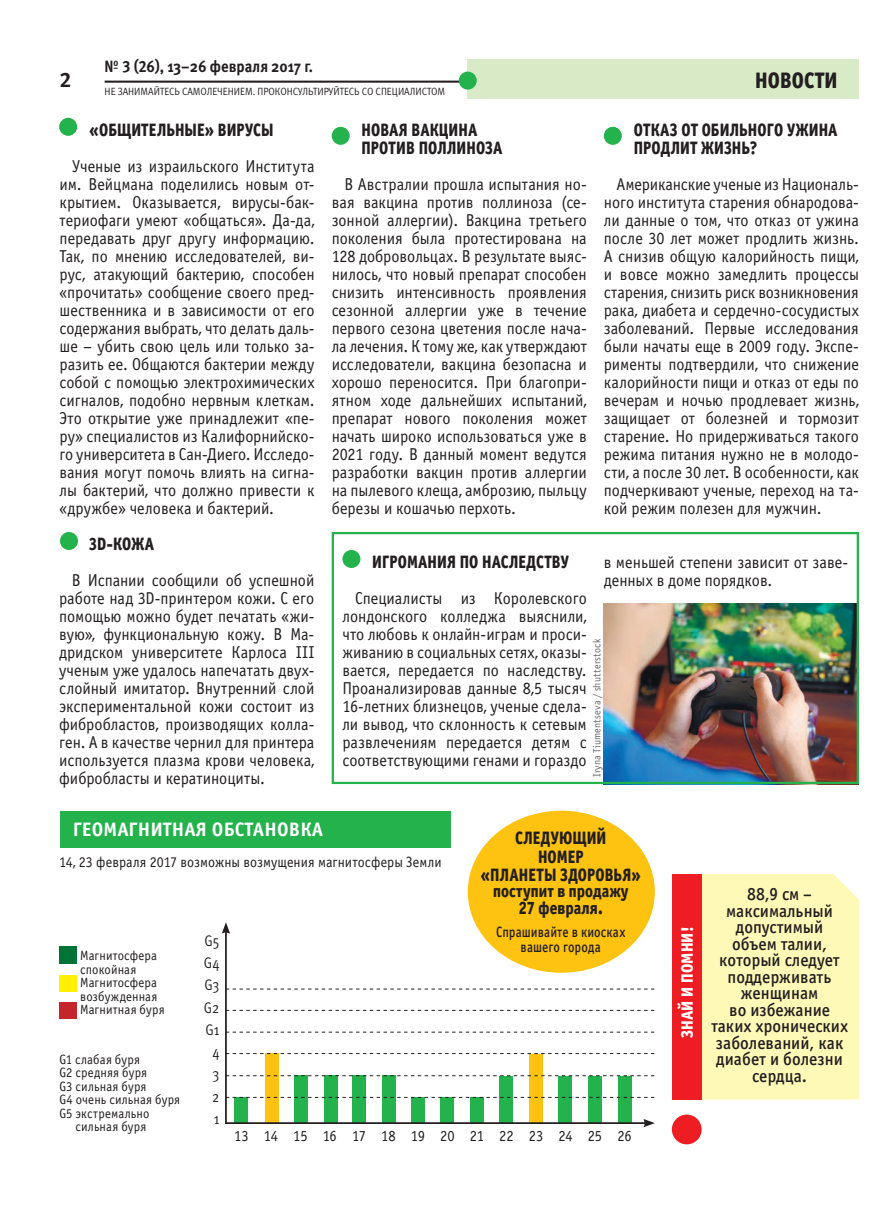
<style>
.page{position:relative;width:893px;height:1208px;background:#fff}
.page>*{position:absolute;margin:0;border:0;box-sizing:border-box;transform-origin:0 0}
.t1{font:800 22.5px "Afina Sans Pro";letter-spacing:.01em;color:#231f20;scale:.9 1}
.t2{font:700 21px "Meta Pro";color:#231f20}
.t3{font:700 19.5px "Afina Sans Pro";letter-spacing:.01em;color:#fff}
.t4{font:800 18px/17.2px "Afina Sans Pro";letter-spacing:.005em;color:#231f20;scale:.85 1}
.t5{font:18px/16.5px "Afina Sans Pro Extra";color:#231f20;text-align:center;scale:.95 1}
.t6{font:17.25px/18px "Afina Sans Pro";color:#231f20;text-align:justify;scale:.94 1}
.t7{font:800 16.5px "Afina Sans Pro";letter-spacing:.01em;color:#fff;scale:.95 1}
.t8{font:700 16.35px "Meta Pro";color:#231f20;scale:.9 1}
.t9{font:15.45px "Afina Sans Pro";letter-spacing:-.015em;color:#231f20;scale:.94 1}
.t10{font:15.45px/22.4px "Meta Pro";color:#231f20;text-align:right;scale:.85 1}
.t11{font:15px/15px "Afina Sans Pro Extra";letter-spacing:.01em;color:#231f20;text-align:center;scale:.85 1}
.t12{font:14.85px "Afina Sans Pro";color:#231f20;scale:.94 1}
.t13{font:13.5px/13.5px "Afina Sans Pro";letter-spacing:.01em;color:#231f20;scale:.94 1}
.t14{font:10.5px "Meta Pro";color:#231f20;scale:.9 1}
.t15{font:10.5px "Afina Sans Pro";letter-spacing:.02em;color:#656568;scale:.94 1}
</style>
<div class="page">
<div style="left:468px;top:60px;width:391px;height:39px;background:#d9eac7"></div>
<hr style="left:105px;top:81px;width:363px;height:2px;background:#231f20">
<div style="left:459px;top:72px;width:18px;height:18px;background:#23b24b;border-radius:50%"></div>
<img style="left:604px;top:604px;width:252px;height:177px">
<div style="left:332px;top:532px;width:527px;height:252px;border:2px solid #23b24b"></div>
<div style="left:604px;top:127px;width:18px;height:18px;background:#23b24b;border-radius:50%"></div>
<div style="left:618px;top:1076px;width:14px;height:47px;background:#23b24b"></div>
<div style="left:588px;top:1076px;width:14px;height:47px;background:#23b24b"></div>
<div style="left:499px;top:1076px;width:14px;height:47px;background:#23b24b"></div>
<div style="left:529px;top:1054px;width:14px;height:69px;background:#fec210"></div>
<div style="left:558px;top:1076px;width:14px;height:47px;background:#23b24b"></div>
<div style="left:470px;top:1097px;width:13px;height:26px;background:#23b24b"></div>
<div style="left:440px;top:1097px;width:14px;height:26px;background:#23b24b"></div>
<div style="left:60px;top:811px;width:391px;height:36px;background:#23b24b"></div>
<div style="left:59px;top:946px;width:18px;height:17px;background:#007337"></div>
<div style="left:59px;top:975px;width:18px;height:17px;background:#fff101"></div>
<div style="left:59px;top:1002px;width:18px;height:17px;background:#c3262c"></div>
<div style="left:235px;top:1097px;width:13px;height:26px;background:#23b24b"></div>
<div style="left:265px;top:1053px;width:14px;height:70px;background:#fec210"></div>
<div style="left:294px;top:1075px;width:14px;height:48px;background:#23b24b"></div>
<div style="left:324px;top:1075px;width:14px;height:48px;background:#23b24b"></div>
<div style="left:353px;top:1075px;width:13px;height:48px;background:#23b24b"></div>
<div style="left:382px;top:1075px;width:14px;height:48px;background:#23b24b"></div>
<div style="left:411px;top:1097px;width:14px;height:26px;background:#23b24b"></div>
<hr style="left:225px;top:930px;width:2px;height:194px;background:#231f20">
<svg style="left:222px;top:922px;width:8px;height:11px"></svg>
<hr style="left:225px;top:1122px;width:421px;height:2px;background:#231f20">
<svg style="left:643px;top:1119px;width:12px;height:8px"></svg>
<svg style="left:227px;top:1010px;width:427px;height:1px"></svg>
<svg style="left:226px;top:1031px;width:428px;height:1px"></svg>
<svg style="left:227px;top:1053px;width:427px;height:1px"></svg>
<svg style="left:227px;top:1097px;width:427px;height:1px"></svg>
<svg style="left:227px;top:1075px;width:427px;height:1px"></svg>
<svg style="left:226px;top:988px;width:428px;height:1px"></svg>
<div style="left:468px;top:810px;width:187px;height:162px;background:#fec210;border-radius:50%"></div>
<div style="left:332px;top:127px;width:18px;height:18px;background:#23b24b;border-radius:50%"></div>
<div style="left:59px;top:118px;width:18px;height:18px;background:#23b24b;border-radius:50%"></div>
<div style="left:342px;top:550px;width:18px;height:18px;background:#23b24b;border-radius:50%"></div>
<div style="left:60px;top:532px;width:18px;height:18px;background:#23b24b;border-radius:50%"></div>
<div style="left:702px;top:874px;width:157px;height:225px;background:#fff9b8"></div>
<div style="left:672px;top:874px;width:30px;height:225px;background:#ee1d23"></div>
<div style="left:672px;top:1114px;width:30px;height:30px;background:#ee1d23;border-radius:50%"></div>
<p class="t2" style="left:60px;top:67px;width:13px">2</p>
<p class="t8" style="left:105px;top:56px;width:233px">№ 3 (26), 13–26 февраля 2017 г.</p>
<p class="t14" style="left:105px;top:85px;width:380px">НЕ ЗАНИМАЙТЕСЬ САМОЛЕЧЕНИЕМ. ПРОКОНСУЛЬТИРУЙТЕСЬ СО СПЕЦИАЛИСТОМ</p>
<p class="t4" style="left:89px;top:121px;width:218px">«ОБЩИТЕЛЬНЫЕ» ВИРУСЫ</p>
<p class="t6" style="left:60px;top:158px;width:273px;text-indent:13px">Ученые из израильского Института им. Вейцмана поделились новым от&shy;крытием. Оказывается, вирусы-бак&shy;териофаги умеют «общаться». Да-да, передавать друг другу информацию.<br>Так, по мнению исследователей, ви&shy;рус, атакующий бактерию, способен «прочитать» сообщение своего пред&shy;шественника и в зависимости от его содержания выбрать, что делать даль&shy;ше – убить свою цель или только за&shy;разить ее. Общаются бактерии между собой с помощью электрохимических сигналов, подобно нервным клеткам.<br>Это открытие уже принадлежит «пе&shy;ру» специалистов из Калифорнийско&shy;го университета в Сан-Диего. Исследо&shy;вания могут помочь влиять на сигна&shy;лы бактерий, что должно привести к «дружбе» человека и бактерий.</p>
<p class="t4" style="left:361px;top:121px;width:167px;line-height:18px">НОВАЯ ВАКЦИНА<br>ПРОТИВ ПОЛЛИНОЗА</p>
<p class="t6" style="left:332px;top:176px;width:273px;text-indent:13px">В Австралии прошла испытания но&shy;вая вакцина против поллиноза (се&shy;зонной аллергии). Вакцина третьего поколения была протестирована на 128 добровольцах. В результате выяс&shy;нилось, что новый препарат способен снизить интенсивность проявления сезонной аллергии уже в течение первого сезона цветения после нача&shy;ла лечения. К тому же, как утверждают исследователи, вакцина безопасна и хорошо переносится. При благопри&shy;ятном ходе дальнейших испытаний, препарат нового поколения может начать широко использоваться уже в 2021 году. В данный момент ведутся разработки вакцин против аллергии на пылевого клеща, амброзию, пыльцу березы и кошачью перхоть.</p>
<h1 class="t1" style="left:755px;top:68px;width:93px">НОВОСТИ</h1>
<p class="t4" style="left:634px;top:121px;width:241px;line-height:18px">ОТКАЗ ОТ ОБИЛЬНОГО УЖИНА<br>ПРОДЛИТ ЖИЗНЬ?</p>
<p class="t6" style="left:604px;top:176px;width:273px;text-indent:13px">Американские ученые из Националь&shy;ного института старения обнародова&shy;ли данные о том, что отказ от ужина после 30 лет может продлить жизнь.<br>А снизив общую калорийность пищи, и вовсе можно замедлить процессы старения, снизить риск возникновения рака, диабета и сердечно-сосудистых заболеваний. Первые исследования были начаты еще в 2009 году. Экспе&shy;рименты подтвердили, что снижение калорийности пищи и отказ от еды по вечерам и ночью продлевает жизнь, защищает от болезней и тормозит старение. Но придерживаться такого режима питания нужно не в молодо&shy;сти, а после 30 лет. В особенности, как подчеркивают ученые, переход на та&shy;кой режим полезен для мужчин.</p>
<p class="t4" style="left:89px;top:535px;width:78px">3D-КОЖА</p>
<p class="t6" style="left:59px;top:572px;width:273px;text-indent:13px">В Испании сообщили об успешной работе над 3D-принтером кожи. С его помощью можно будет печатать «жи&shy;вую», функциональную кожу. В Ма&shy;дридском университете Карлоса III ученым уже удалось напечатать двух&shy;слойный имитатор. Внутренний слой экспериментальной кожи состоит из фибробластов, производящих колла&shy;ген. А в качестве чернил для принтера используется плазма крови человека, фибробласты и кератиноциты.</p>
<p class="t4" style="left:372px;top:553px;width:233px">ИГРОМАНИЯ ПО НАСЛЕДСТВУ</p>
<p class="t6" style="left:342px;top:590px;width:262px;text-indent:13px">Специалисты из Королевского лондонского колледжа выяснили, что любовь к онлайн-играм и проси&shy;живанию в социальных сетях, оказы&shy;вается, передается по наследству.<br>Проанализировав данные 8,5 тысяч 16-летних близнецов, ученые сдела&shy;ли вывод, что склонность к сетевым развлечениям передается детям с соответствующими генами и гораздо</p>
<p class="t6" style="left:604px;top:555px;width:261px">в меньшей степени зависит от заве&shy;денных в доме порядков.</p>
<p class="t15" style="left:593px;top:777px;width:149px;rotate:-90deg">Iryna Tiumentseva / shutterstock</p>
<p class="t3" style="left:73px;top:818px;width:252px">ГЕОМАГНИТНАЯ ОБСТАНОВКА</p>
<p class="t4" style="left:481px;top:829px;width:190px;text-align:center">СЛЕДУЮЩИЙ<br>НОМЕР<br>«ПЛАНЕТЫ ЗДОРОВЬЯ» поступит в продажу<br>27 февраля.</p>
<p class="t11" style="left:496px;top:926px;width:153px">Спрашивайте в киосках вашего города</p>
<p class="t12" style="left:59px;top:856px;width:408px">14, 23 февраля 2017 возможны возмущения магнитосферы Земли</p>
<p class="t10" style="left:204px;top:929px;width:20px">G5<br>G4<br>G3<br>G2<br>G1<br>4<br>3<br>2<br>1</p>
<p class="t13" style="left:80px;top:950px;width:91px">Магнитосфера спокойная<br>Магнитосфера возбужденная<br>Магнитная буря</p>
<p class="t13" style="left:59px;top:1053px;width:87px">G1 слабая буря</p>
<p class="t13" style="left:59px;top:1067px;width:95px">G2 средняя буря</p>
<p class="t13" style="left:59px;top:1080px;width:94px">G3 сильная буря</p>
<p class="t13" style="left:59px;top:1094px;width:130px">G4 очень сильная буря</p>
<p class="t13" style="left:59px;top:1107px;width:97px">G5 экстремально</p>
<p class="t13" style="left:75px;top:1121px;width:77px">сильная буря</p>
<p class="t9" style="left:234px;top:1129px;width:424px">13 14 15 16 17 18 19 20 21 22 23 24 25 26</p>
<p class="t7" style="left:677px;top:1038px;width:119px;rotate:-90deg">ЗНАЙ И ПОМНИ!</p>
<p class="t5" style="left:711px;top:888px;width:146px">88,9 см – максимальный допустимый<br>объе м талии, который следует поддерживать женщинам<br>во избежание таких хронических заболеваний, как диабет и болезни сердца.</p>
</div>
